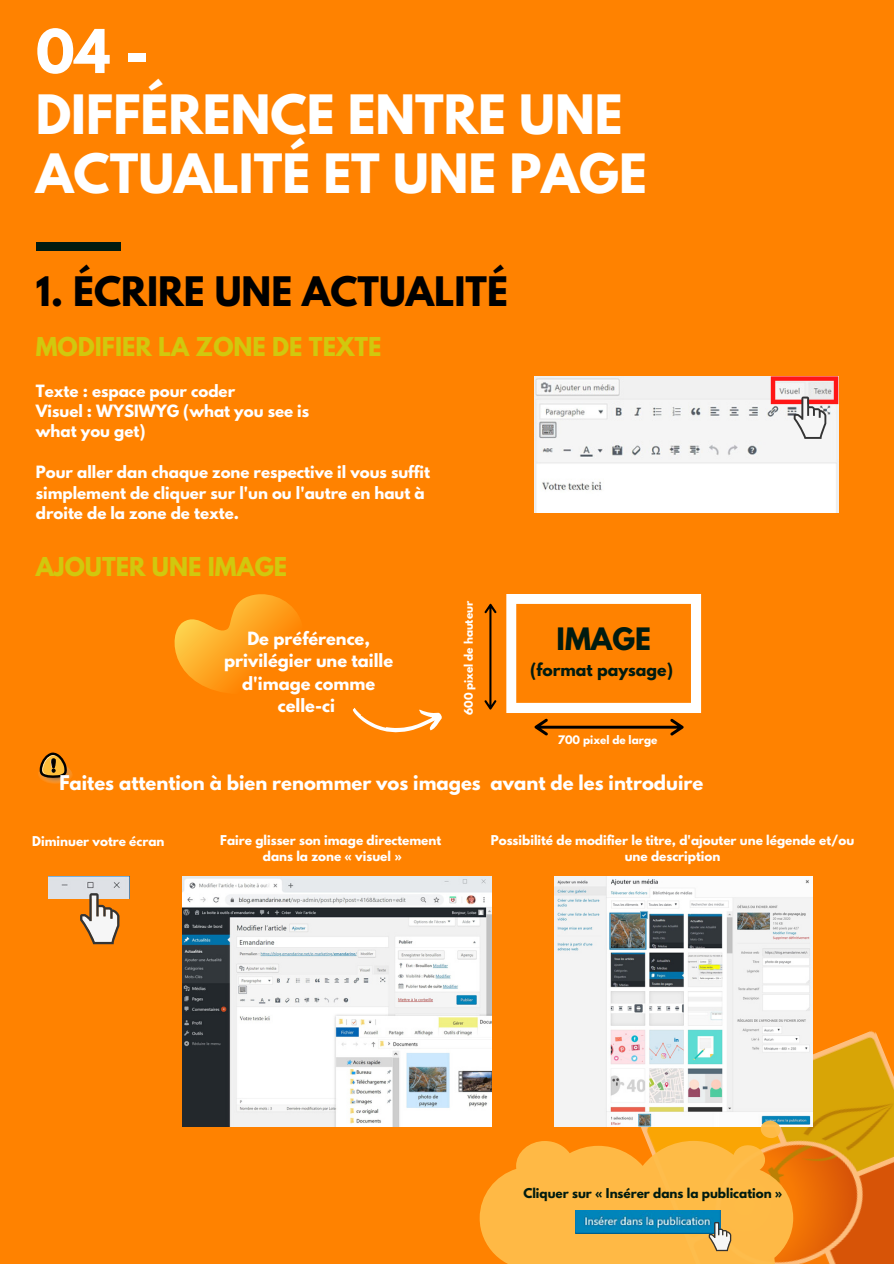
<style>
.page{position:relative;width:894px;height:1264px;background:#fff}
.page>*{position:absolute;margin:0;border:0;box-sizing:border-box;transform-origin:0 0}
.t1{font:700 53.4px "League Spartan";color:#fff}
.t2{font:700 48px/59.2px "League Spartan";color:#fff}
.t3{font:700 36px "League Spartan";color:#000}
.t4{font:700 27.3px "League Spartan";color:#011b10}
.t5{font:700 23.1px "League Spartan";color:#d1c80e}
.t6{font:700 18px "League Spartan";color:#fff}
.t7{font:700 16.2px/22.4px "League Spartan";color:#fff;text-align:center}
.t8{font:700 15.6px "League Spartan";color:#011b10}
.t9{font:700 15px/20.4px "League Spartan";color:#fff}
.t10{font:700 12px/16px "League Spartan";color:#fff;text-align:center}
.t11{font:700 12px "League Spartan";color:#011b10}
.t12{font:700 10.35px "League Spartan";color:#fff}
</style>
<div class="page">
<div style="left:0;top:0;width:893px;height:1263px;background:#ff8200"></div>
<div style="left:37px;top:242px;width:84px;height:9px;background:#011b10"></div>
<img style="left:793px;top:1029px;width:100px;height:234px">
<img style="left:534px;top:376px;width:304px;height:136px">
<img style="left:49px;top:876px;width:81px;height:22px">
<svg style="left:80px;top:893px;width:39px;height:51px"></svg>
<svg style="left:770px;top:376px;width:68px;height:63px;background:#e2bbbb"></svg>
<svg style="left:484px;top:603px;width:12px;height:106px"></svg>
<svg style="left:506px;top:594px;width:195px;height:141px"></svg>
<svg style="left:174px;top:594px;width:125px;height:98px"></svg>
<svg style="left:38px;top:752px;width:35px;height:32px"></svg>
<svg style="left:352px;top:708px;width:90px;height:25px"></svg>
<img style="left:183px;top:876px;width:308px;height:250px">
<img style="left:554px;top:876px;width:258px;height:250px">
<svg style="left:479px;top:1120px;width:314px;height:143px;background:#eaad47"></svg>
<h1 class="t1" style="left:36px;top:25px;width:114px">04 -</h1>
<h2 class="t2" style="left:36px;top:91px;width:612px">DIFFÉRENCE ENTRE UNE<br>ACTUALITÉ ET UNE PAGE</h2>
<h3 class="t3" style="left:36px;top:273px;width:473px">1. ÉCRIRE UNE ACTUALITÉ</h3>
<h3 class="t5" style="left:36px;top:335px;width:347px">MODIFIER LA ZONE DE TEXTE</h3>
<p class="t9" style="left:36px;top:382px;width:275px">Texte : espace pour coder<br>Visuel : WYSIWYG (what you see is what you get)</p>
<p class="t9" style="left:36px;top:464px;width:395px">Pour aller dan chaque zone respective il vous suffit simplement de cliquer sur l'un ou l'autre en haut à droite de la zone de texte.</p>
<h3 class="t5" style="left:36px;top:555px;width:253px">AJOUTER UNE IMAGE</h3>
<p class="t7" style="left:224px;top:629px;width:170px">De préférence, privilégier une taille d'image comme celle-ci</p>
<p class="t12" style="left:463px;top:715px;width:116px;rotate:-90deg">600 pixel de hauteur</p>
<h3 class="t4" style="left:556px;top:625px;width:96px">IMAGE</h3>
<p class="t8" style="left:530px;top:661px;width:144px">(format paysage)</p>
<p class="t12" style="left:557px;top:735px;width:101px">700 pixel de large</p>
<p class="t6" style="left:59px;top:773px;width:645px">Faites attention à bien renommer vos images avant de les introduire</p>
<p class="t10" style="left:32px;top:834px;width:134px">Diminuer votre écran</p>
<p class="t10" style="left:220px;top:834px;width:222px">Faire glisser son image directement dans la zone « visuel »</p>
<p class="t10" style="left:490px;top:834px;width:365px">Possibilité de modifier le titre, d'ajouter une légende et/ou une description</p>
<p class="t11" style="left:523px;top:1187px;width:260px">Cliquer sur « Insérer dans la publication »</p>
</div>
